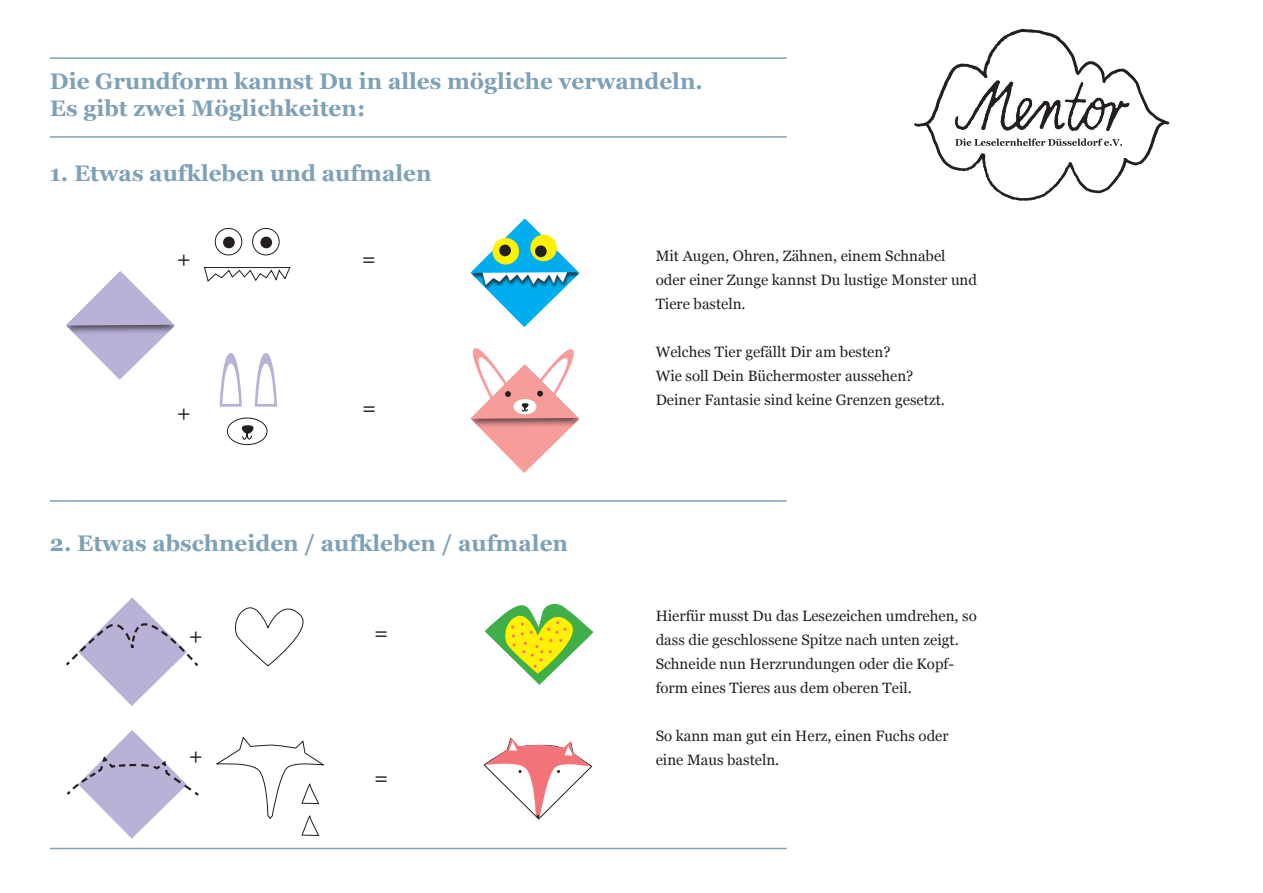
<style>
.page{position:relative;width:1263px;height:893px;background:#fff}
.page>*{position:absolute;margin:0;border:0;box-sizing:border-box;transform-origin:0 0}
.t1{font:700 22.5px/27px "Georgia";color:#7ea1b7}
.t2{font:22.05px "Georgia";color:#231f20}
.t3{font:15px/24px "Georgia";color:#231f20}
</style>
<div class="page">
<svg style="left:66px;top:271px;width:109px;height:109px"></svg>
<div style="left:215px;top:228px;width:27px;height:27px;border:1px solid #231f20;border-radius:50%"></div>
<div style="left:223px;top:237px;width:12px;height:11px;background:#231f20;border-radius:50%"></div>
<div style="left:252px;top:228px;width:27px;height:27px;border:1px solid #231f20;border-radius:50%"></div>
<div style="left:260px;top:237px;width:12px;height:11px;background:#231f20;border-radius:50%"></div>
<svg style="left:204px;top:267px;width:86px;height:15px"></svg>
<svg style="left:220px;top:353px;width:22px;height:54px"></svg>
<svg style="left:255px;top:353px;width:22px;height:54px"></svg>
<div style="left:227px;top:418px;width:40px;height:27px;border:1px solid #231f20;border-radius:50%"></div>
<svg style="left:241px;top:425px;width:12px;height:15px"></svg>
<svg style="left:66px;top:597px;width:133px;height:109px"></svg>
<svg style="left:66px;top:730px;width:133px;height:109px"></svg>
<svg style="left:234px;top:607px;width:70px;height:59px"></svg>
<svg style="left:470px;top:219px;width:109px;height:108px"></svg>
<div style="left:492px;top:238px;width:27px;height:27px;background:#fff101;border-radius:50%"></div>
<div style="left:499px;top:245px;width:12px;height:11px;background:#231f20;border-radius:50%"></div>
<div style="left:530px;top:235px;width:27px;height:26px;background:#fff101;border-radius:50%"></div>
<div style="left:535px;top:245px;width:12px;height:12px;background:#231f20;border-radius:50%"></div>
<svg style="left:470px;top:348px;width:110px;height:125px"></svg>
<svg style="left:216px;top:737px;width:108px;height:99px"></svg>
<svg style="left:483px;top:737px;width:109px;height:83px"></svg>
<svg style="left:914px;top:29px;width:255px;height:172px"></svg>
<hr style="left:50px;top:57px;width:737px;height:2px;background:#7ea1b7">
<hr style="left:50px;top:500px;width:737px;height:2px;background:#7ea1b7">
<hr style="left:50px;top:848px;width:737px;height:1px;background:#7ea1b7">
<hr style="left:50px;top:136px;width:737px;height:2px;background:#7ea1b7">
<svg style="left:485px;top:603px;width:109px;height:82px"></svg>
<h1 class="t1" style="left:50px;top:67px;width:654px">Die Grundform kannst Du in alles mögliche verwandeln.<br>Es gibt zwei Möglichkeiten:</h1>
<h1 class="t1" style="left:50px;top:159px;width:383px">1. Etwas aufkleben und aufmalen</h1>
<h2 class="t2" style="left:177px;top:243px;width:16px">+</h2>
<h2 class="t2" style="left:177px;top:396px;width:16px">+</h2>
<h2 class="t2" style="left:362px;top:243px;width:16px">=</h2>
<h2 class="t2" style="left:362px;top:392px;width:16px">=</h2>
<h1 class="t1" style="left:50px;top:528px;width:520px">2. Etwas abschneiden / aufkleben / aufmalen</h1>
<h2 class="t2" style="left:189px;top:619px;width:16px">+</h2>
<h2 class="t2" style="left:374px;top:616px;width:16px">=</h2>
<h2 class="t2" style="left:189px;top:739px;width:16px">+</h2>
<h2 class="t2" style="left:374px;top:761px;width:16px">=</h2>
<p class="t3" style="left:656px;top:243px;width:323px">Mit Augen, Ohren, Zähnen, einem Schnabel oder einer Zunge kannst Du lustige Monster und<br>Tiere basteln.</p>
<p class="t3" style="left:656px;top:339px;width:291px">Welches Tier gefällt Dir am besten?<br>Wie soll Dein Büchermoster aussehen?<br>Deiner Fantasie sind keine Grenzen gesetzt.</p>
<p class="t3" style="left:656px;top:603px;width:323px">Hierfür musst Du das Lesezeichen umdrehen, so dass die geschlossene Spitze nach unten zeigt.<br>Schneide nun Herzrundungen oder die Kopf&shy;form eines Tieres aus dem oberen Teil.</p>
<p class="t3" style="left:656px;top:723px;width:294px">So kann man gut ein Herz, einen Fuchs oder eine Maus basteln.</p>
</div>
